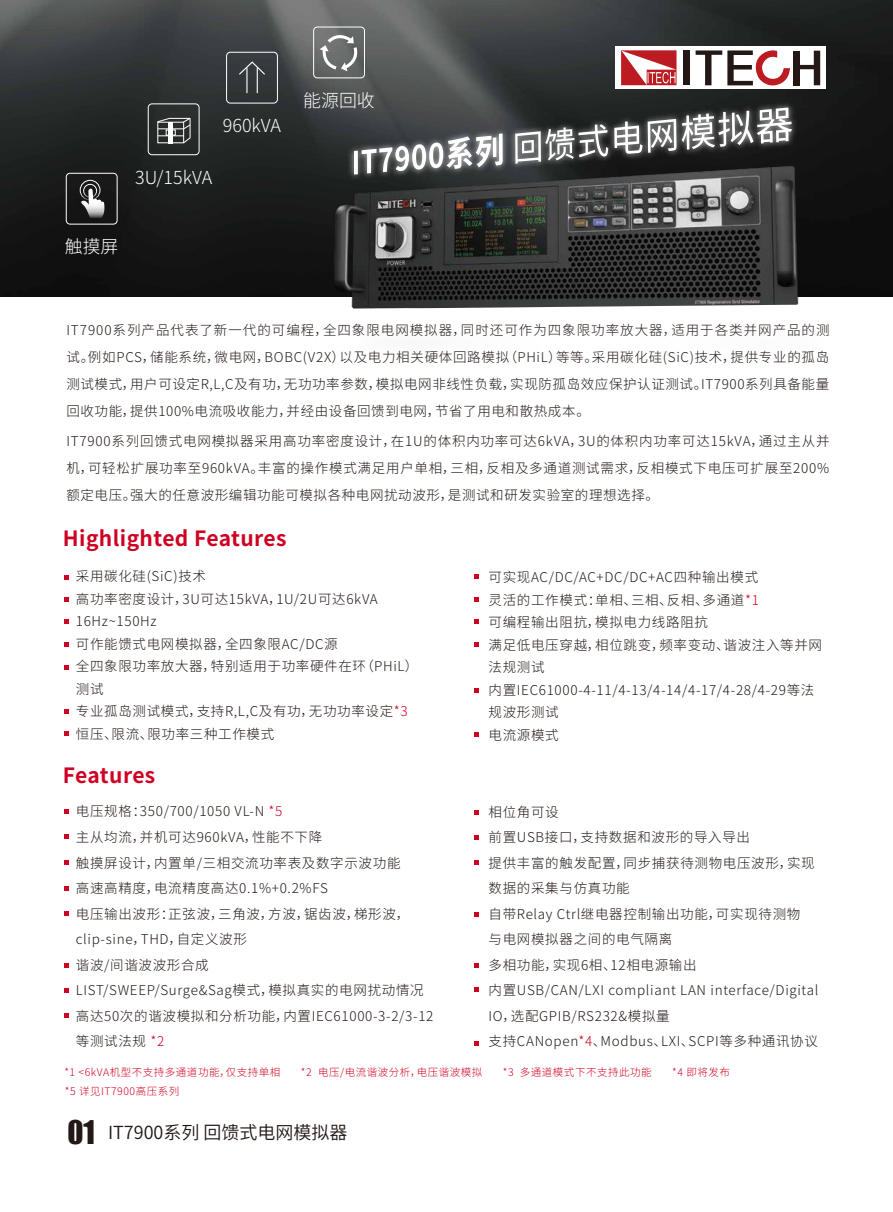
<style>
.page{position:relative;width:893px;height:1212px;background:#fff}
.page>*{position:absolute;margin:0;border:0;box-sizing:border-box;transform-origin:0 0}
.t1{font:700 21px "Source Han Sans CN";letter-spacing:.02em;color:#cf0022}
.t2{font:18px "Source Han Sans CN";color:#221815}
.t3{font:300 17.85px "Source Han Sans CN";color:#fff}
.t4{font:300 13.5px/25.5px "Source Han Sans CN";letter-spacing:.05em;color:#221815}
.t5{font:300 10.5px "Source Han Sans CN";letter-spacing:.05em;color:#cf0022}
.s1{color:#cf0022}
.s2{font-family:"Impact";font-size:30px}
</style>
<div class="page">
<img style="left:0;top:0;width:893px;height:296px">
<img style="left:345px;top:98px;width:456px;height:55px">
<svg style="left:362px;top:133px;width:141px;height:20px"></svg>
<svg style="left:515px;top:124px;width:93px;height:29px"></svg>
<svg style="left:614px;top:121px;width:28px;height:32px"></svg>
<svg style="left:648px;top:119px;width:28px;height:34px"></svg>
<svg style="left:682px;top:107px;width:110px;height:43px"></svg>
<div style="left:615px;top:47px;width:211px;height:42px;background:#fff"></div>
<svg style="left:621px;top:50px;width:55px;height:35px"></svg>
<div style="left:683px;top:51px;width:6px;height:34px;background:#231815"></div>
<svg style="left:695px;top:50px;width:95px;height:36px"></svg>
<div style="left:793px;top:51px;width:6px;height:34px;background:#231815"></div>
<svg style="left:799px;top:51px;width:21px;height:34px"></svg>
<svg style="left:64px;top:597px;width:5px;height:4px"></svg>
<svg style="left:64px;top:576px;width:5px;height:4px"></svg>
<svg style="left:64px;top:620px;width:5px;height:4px"></svg>
<svg style="left:64px;top:642px;width:5px;height:4px"></svg>
<svg style="left:64px;top:665px;width:5px;height:4px"></svg>
<svg style="left:64px;top:710px;width:5px;height:4px"></svg>
<svg style="left:64px;top:732px;width:5px;height:4px"></svg>
<svg style="left:475px;top:575px;width:4px;height:4px"></svg>
<svg style="left:475px;top:597px;width:4px;height:4px"></svg>
<svg style="left:475px;top:620px;width:4px;height:4px"></svg>
<svg style="left:475px;top:642px;width:4px;height:4px"></svg>
<svg style="left:475px;top:688px;width:4px;height:4px"></svg>
<svg style="left:475px;top:733px;width:4px;height:4px"></svg>
<svg style="left:157px;top:118px;width:36px;height:26px"></svg>
<div style="left:148px;top:103px;width:51px;height:52px;border:1px solid #fff;border-radius:4px"></div>
<svg style="left:81px;top:189px;width:23px;height:29px"></svg>
<div style="left:83px;top:184px;width:14px;height:14px;border:1px solid #fff;border-radius:50%"></div>
<div style="left:80px;top:180px;width:20px;height:20px;border:1px solid #fff;border-radius:50%"></div>
<div style="left:66px;top:173px;width:51px;height:51px;border:1px solid #fff;border-radius:4px"></div>
<svg style="left:238px;top:61px;width:28px;height:32px"></svg>
<div style="left:226px;top:52px;width:52px;height:51px;border:1px solid #fff;border-radius:4px"></div>
<div style="left:313px;top:27px;width:52px;height:51px;border:1px solid #fff;border-radius:4px"></div>
<svg style="left:319px;top:31px;width:41px;height:40px;background:#838585"></svg>
<img style="left:269px;top:287px;width:624px;height:10px">
<img style="left:300px;top:153px;width:505px;height:156px">
<svg style="left:64px;top:809px;width:5px;height:4px"></svg>
<svg style="left:64px;top:835px;width:5px;height:4px"></svg>
<svg style="left:64px;top:860px;width:5px;height:4px"></svg>
<svg style="left:64px;top:886px;width:5px;height:4px"></svg>
<svg style="left:64px;top:912px;width:5px;height:4px"></svg>
<svg style="left:64px;top:963px;width:5px;height:4px"></svg>
<svg style="left:64px;top:989px;width:5px;height:4px"></svg>
<svg style="left:64px;top:1014px;width:5px;height:4px"></svg>
<svg style="left:475px;top:835px;width:4px;height:4px"></svg>
<svg style="left:475px;top:811px;width:4px;height:4px"></svg>
<svg style="left:475px;top:861px;width:4px;height:4px"></svg>
<svg style="left:475px;top:912px;width:4px;height:4px"></svg>
<svg style="left:475px;top:964px;width:4px;height:4px"></svg>
<svg style="left:475px;top:1041px;width:4px;height:4px"></svg>
<svg style="left:475px;top:987px;width:4px;height:4px"></svg>
<h3 class="t3" style="left:223px;top:115px;width:60px">960kVA</h3>
<h3 class="t3" style="left:135px;top:167px;width:79px">3U/15kVA</h3>
<h3 class="t3" style="left:65px;top:236px;width:55px">触摸屏</h3>
<h3 class="t3" style="left:303px;top:90px;width:73px">能源回收</h3>
<p class="t4" style="left:66px;top:317px;width:765px;line-height:27px;text-align:justify">IT7900系列产品代表了新一代的可编程，全四象限电网模拟器，同时还可作为四象限功率放大器，适用于各类并网产品的测试。例如PCS，储能系统，微电网，BOBC(V2X）以及电力相关硬体回路模拟（PHiL）等等。采用碳化硅(SiC)技术，提供专业的孤岛测试模式，用户可设定R,L,C及有功，无功功率参数，模拟电网非线性负载，实现防孤岛效应保护认证测试。IT7900系列具备能量回收功能，提供100%电流吸收能力，并经由设备回馈到电网，节省了用电和散热成本。</p>
<p class="t4" style="left:66px;top:428px;width:765px;line-height:27px;text-align:justify">IT7900系列回馈式电网模拟器采用高功率密度设计，在1U的体积内功率可达6kVA，3U的体积内功率可达15kVA，通过主从并机，可轻松扩展功率至960kVA。丰富的操作模式满足用户单相，三相，反相及多通道测试需求，反相模式下电压可扩展至200%额定电压。强大的任意波形编辑功能可模拟各种电网扰动波形，是测试和研发实验室的理想选择。</p>
<h1 class="t1" style="left:63px;top:526px;width:225px">Highlighted Features</h1>
<p class="t4" style="left:76px;top:565px;width:344px;line-height:22.5px">采用碳化硅(SiC)技术<br>高功率密度设计，3U可达15kVA，1U/2U可达6kVA<br>16Hz~150Hz<br>可作能馈式电网模拟器，全四象限AC/DC源<br>全四象限功率放大器，特别适用于功率硬件在环（PHiL）测试<br>专业孤岛测试模式，支持R,L,C及有功，无功功率设定<span class="s1">*3</span>恒压、限流、限功率三种工作模式</p>
<p class="t4" style="left:488px;top:566px;width:335px;line-height:22.5px">可实现AC/DC/AC+DC/DC+AC四种输出模式<br>灵活的工作模式：单相、三相、反相、多通道<span class="s1">*1<br></span>可编程输出阻抗，模拟电力线路阻抗<br>满足低电压穿越，相位跳变，频率变动、谐波注入等并网法规测试<br>内置IEC61000-4-11/4-13/4-14/4-17/4-28/4-29等法规波形测试<br>电流源模式</p>
<h1 class="t1" style="left:63px;top:764px;width:94px">Features</h1>
<p class="t4" style="left:76px;top:799px;width:359px">电压规格：350/700/1050 VL-N <span class="s1">*5<br></span>主从均流，并机可达960kVA，性能不下降<br>触摸屏设计，内置单/三相交流功率表及数字示波功能<br>高速高精度，电流精度高达0.1%+0.2%FS<br>电压输出波形：正弦波，三角波，方波，锯齿波，梯形波，clip-sine，THD，自定义波形<br>谐波/间谐波波形合成<br>LIST/SWEEP/Surge&amp;Sag模式，模拟真实的电网扰动情况高达50次的谐波模拟和分析功能，内置IEC61000-3-2/3-12等测试法规 <span class="s1">*2</span></p>
<p class="t4" style="left:488px;top:799px;width:331px">相位角可设<br>前置USB接口，支持数据和波形的导入导出<br>提供丰富的触发配置，同步捕获待测物电压波形，实现数据的采集与仿真功能<br>自带Relay Ctrl继电器控制输出功能，可实现待测物<br>与电网模拟器之间的电气隔离<br>多相功能，实现6相、12相电源输出<br>内置USB/CAN/LXI compliant LAN interface/Digital<br>IO，选配GPIB/RS232&amp;模拟量<br>支持CANopen<span class="s1">*4</span>、Modbus、LXI、SCPI等多种通讯协议</p>
<p class="t5" style="left:64px;top:1067px;width:217px">*1 &lt;6kVA机型不支持多通道功能，仅支持单相</p>
<p class="t5" style="left:301px;top:1067px;width:183px">*2 电压/电流谐波分析，电压谐波模拟</p>
<p class="t5" style="left:503px;top:1067px;width:150px">*3 多通道模式下不支持此功能</p>
<p class="t5" style="left:672px;top:1067px;width:59px">*4 即将发布</p>
<p class="t5" style="left:65px;top:1085px;width:116px">*5 详见IT7900高压系列</p>
<h2 class="t2" style="left:67px;top:1122px;width:282px"><span class="s2">01</span> IT7900系列 回馈式电网模拟器</h2>
</div>
